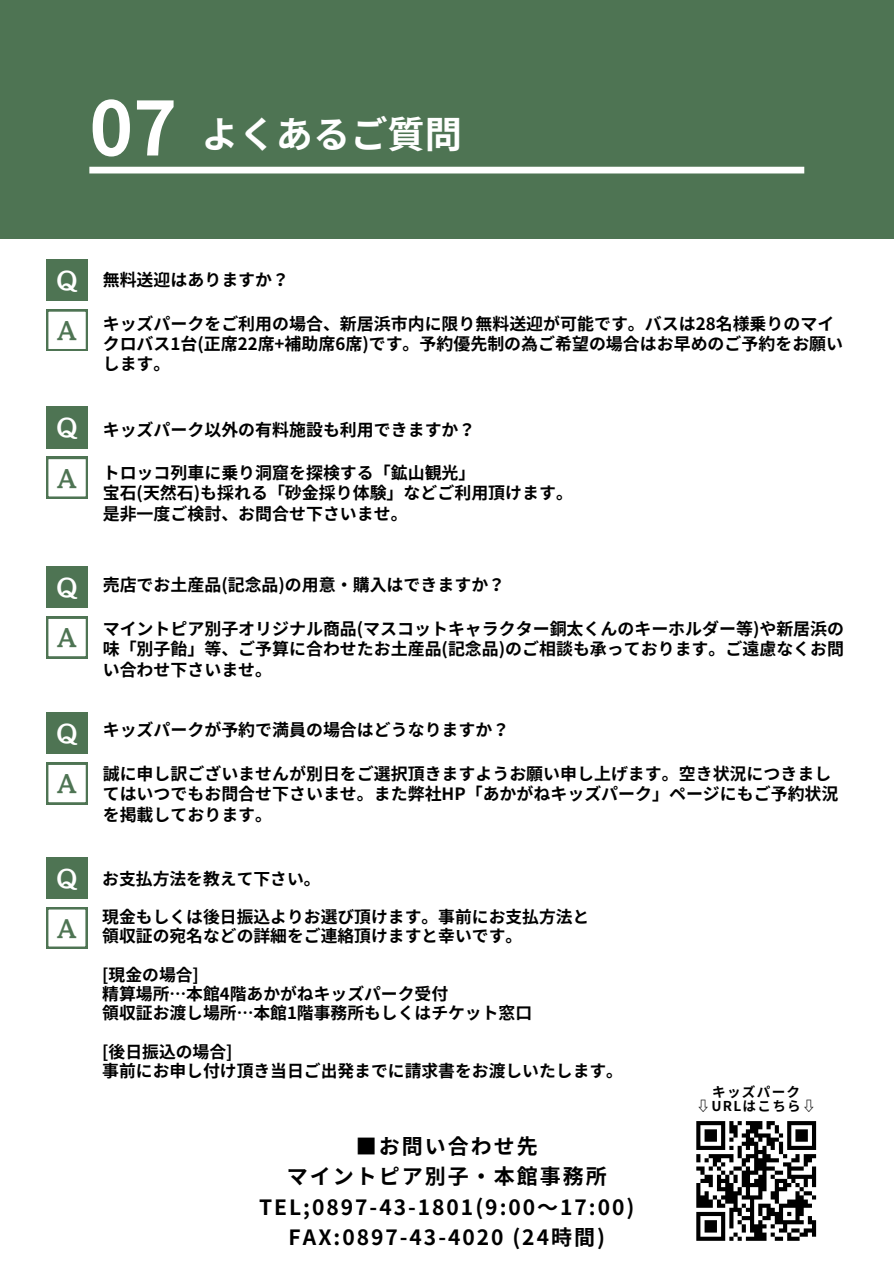
<style>
.page{position:relative;width:894px;height:1264px;background:#fff}
.page>*{position:absolute;margin:0;border:0;box-sizing:border-box;transform-origin:0 0}
.t1{font:700 74.4px "Source Han Sans JP";color:#fff}
.t2{font:700 37.2px "Source Han Sans JP";color:#fff}
.t3{font:23.1px "Canva Mode Min B Std B";color:#fff}
.t4{font:23.1px "Canva Mode Min B Std B";color:#4e7453}
.t5{font:22.95px "Canva Mode Min B Std B";color:#fff}
.t6{font:22.95px "Canva Mode Min B Std B";color:#4e7453}
.t7{font:700 21px/30.3px "Source Han Sans JP";letter-spacing:.095em;color:#000;text-align:center}
.t8{font:700 16.95px/20.2px "Source Han Sans JP";color:#000}
.t9{font:700 16.8px/19.4px "Source Han Sans JP";color:#000}
.t10{font:700 13.65px "Source Han Sans JP";letter-spacing:.095em;color:#000}
</style>
<div class="page">
<div style="left:0;top:0;width:893px;height:239px;background:#4e7453"></div>
<div style="left:89px;top:167px;width:715px;height:6px;background:#fff"></div>
<div style="left:46px;top:259px;width:42px;height:42px;background:#4e7453"></div>
<svg style="left:46px;top:309px;width:42px;height:42px"></svg>
<div style="left:46px;top:406px;width:42px;height:42px;background:#4e7453"></div>
<svg style="left:46px;top:457px;width:42px;height:41px"></svg>
<div style="left:46px;top:566px;width:42px;height:42px;background:#4e7453"></div>
<svg style="left:46px;top:616px;width:42px;height:42px"></svg>
<div style="left:46px;top:712px;width:42px;height:42px;background:#4e7453"></div>
<svg style="left:46px;top:762px;width:42px;height:42px"></svg>
<svg style="left:696px;top:1121px;width:121px;height:120px"></svg>
<div style="left:46px;top:857px;width:42px;height:41px;background:#4e7453"></div>
<svg style="left:46px;top:907px;width:41px;height:41px"></svg>
<p class="t1" style="left:89px;top:69px;width:89px">07</p>
<p class="t2" style="left:201px;top:105px;width:262px">よくあるご質問</p>
<p class="t3" style="left:57px;top:268px;width:22px">Q</p>
<h1 class="t8" style="left:103px;top:269px;width:188px">無料送迎はありますか？</h1>
<p class="t4" style="left:57px;top:319px;width:22px">A</p>
<p class="t8" style="left:103px;top:312px;width:741px">キッズパークをご利用の場合、新居浜市内に限り無料送迎が可能です。バスは28名様乗りのマイクロバス1台(正席22席+補助席6席)です。予約優先制の為ご希望の場合はお早めのご予約をお願いします。</p>
<p class="t3" style="left:57px;top:416px;width:22px">Q</p>
<p class="t4" style="left:57px;top:466px;width:22px">A</p>
<h4 class="t3" style="left:57px;top:576px;width:22px">Q</h4>
<h4 class="t4" style="left:57px;top:626px;width:22px">A</h4>
<p class="t3" style="left:57px;top:721px;width:22px">Q</p>
<p class="t4" style="left:57px;top:772px;width:22px">A</p>
<h4 class="t5" style="left:56px;top:866px;width:22px">Q</h4>
<h4 class="t6" style="left:57px;top:916px;width:22px">A</h4>
<h4 class="t8" style="left:103px;top:418px;width:374px">キッズパーク以外の有料施設も利用できますか？</h4>
<h4 class="t8" style="left:103px;top:462px;width:471px">トロッコ列車に乗り洞窟を探検する「鉱山観光」<br>宝石(天然石)も採れる「砂金採り体験」などご利用頂けます。是非一度ご検討、お問合せ下さいませ。</h4>
<p class="t8" style="left:103px;top:574px;width:404px">売店でお土産品(記念品)の用意・購入はできますか？</p>
<p class="t8" style="left:103px;top:617px;width:742px;text-align:justify">マイントピア別子オリジナル商品(マスコットキャラクター銅太くんのキーホルダー等)や新居浜の味「別子飴」等、ご予算に合わせたお土産品(記念品)のご相談も承っております。ご遠慮なくお問い合わせ下さいませ。</p>
<h4 class="t8" style="left:103px;top:719px;width:408px">キッズパークが予約で満員の場合はどうなりますか？</h4>
<h4 class="t8" style="left:103px;top:762px;width:737px">誠に申し訳ございませんが別日をご選択頂きますようお願い申し上げます。空き状況につきましてはいつでもお問合せ下さいませ。また弊社HP「あかがねキッズパーク」ページにもご予約状況を掲載しております。</h4>
<h4 class="t9" style="left:102px;top:868px;width:220px">お支払方法を教えて下さい。</h4>
<h4 class="t9" style="left:102px;top:906px;width:488px">現金もしくは後日振込よりお選び頂けます。事前にお支払方法と領収証の宛名などの詳細をご連絡頂けますと幸いです。</h4>
<h2 class="t9" style="left:102px;top:964px;width:427px">[現金の場合]<br>精算場所…本館4階あかがねキッズパーク受付<br>領収証お渡し場所…本館1階事務所もしくはチケット窓口</h2>
<p class="t9" style="left:102px;top:1041px;width:522px">[後日振込の場合]<br>事前にお申し付け頂き当日ご出発までに請求書をお渡しいたします。</p>
<h4 class="t7" style="left:259px;top:1129px;width:377px">■お問い合わせ先<br>マイントピア別子・本館事務所<br>TEL;0897-43-1801(9:00～17:00)<br>FAX:0897-43-4020 (24時間)</h4>
<h3 class="t10" style="left:712px;top:1081px;width:90px">キッズパーク</h3>
<p class="t10" style="left:696px;top:1094px;width:121px">⇩URLはこちら⇩</p>
</div>
